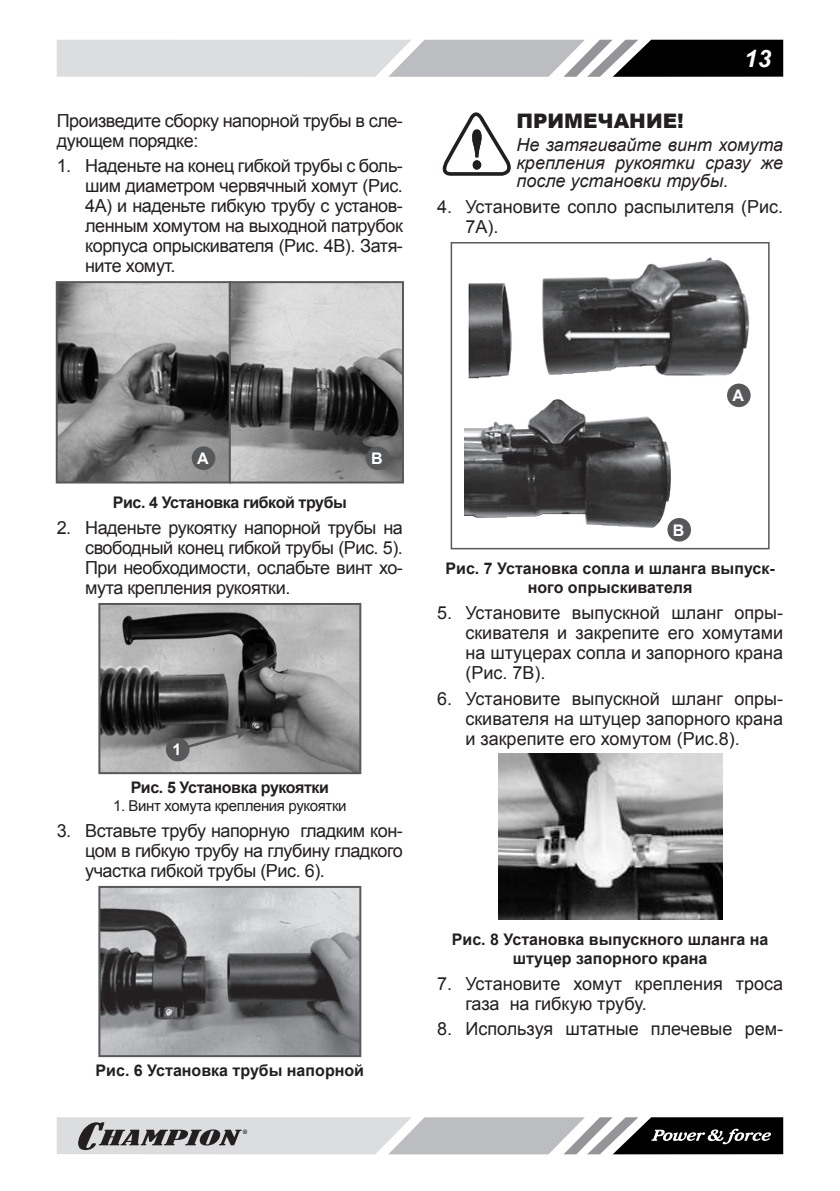
<style>
.page{position:relative;width:840px;height:1191px;background:#fff}
.page>*{position:absolute;margin:0;border:0;box-sizing:border-box;transform-origin:0 0}
.t1{font:italic 700 24px "Arial";color:#fff}
.t2{font:900 20px "Arial";color:#231f20}
.t3{font:18px/20px "Arial";letter-spacing:-.015em;color:#231f20;text-align:justify}
.t4{font:italic 18px/18px "Arial";color:#231f20;text-align:justify}
.t5{font:700 16px/19.2px "Arial";color:#231f20;text-align:center}
.t6{font:700 16px "Arial";letter-spacing:-.025em;color:#231f20}
.t7{font:700 16px "Arial";color:#fff}
.t8{font:15px "Arial";letter-spacing:-.025em;color:#231f20}
</style>
<div class="page">
<svg style="left:57px;top:40px;width:725px;height:37px;background:#a7a8aa"></svg>
<svg style="left:57px;top:1117px;width:725px;height:37px;background:#a1a2a3"></svg>
<img style="left:59px;top:284px;width:169px;height:196px">
<div style="left:56px;top:281px;width:175px;height:202px;border:2px solid #57585a"></div>
<svg style="left:232px;top:284px;width:169px;height:196px;background:#8d8d8d"></svg>
<div style="left:229px;top:281px;width:175px;height:202px;border:2px solid #57585a"></div>
<div style="left:192px;top:446px;width:23px;height:24px;background:#57585a;border-radius:50%"></div>
<div style="left:365px;top:446px;width:24px;height:24px;background:#57585a;border-radius:50%"></div>
<img style="left:101px;top:606px;width:257px;height:165px">
<div style="left:98px;top:603px;width:263px;height:171px;border:2px solid #57585a"></div>
<svg style="left:174px;top:727px;width:77px;height:26px;background:#747575"></svg>
<div style="left:166px;top:738px;width:23px;height:23px;background:#57585a;border-radius:50%"></div>
<img style="left:101px;top:889px;width:257px;height:165px">
<div style="left:98px;top:886px;width:263px;height:171px;border:2px solid #57585a"></div>
<svg style="left:442px;top:112px;width:69px;height:64px"></svg>
<div style="left:450px;top:242px;width:319px;height:307px;background:#fff;border:2px solid #57585a"></div>
<img style="left:464px;top:399px;width:207px;height:129px">
<img style="left:468px;top:257px;width:282px;height:134px">
<div style="left:726px;top:383px;width:24px;height:24px;background:#57585a;border-radius:50%"></div>
<div style="left:667px;top:518px;width:23px;height:23px;background:#57585a;border-radius:50%"></div>
<img style="left:498px;top:753px;width:223px;height:167px">
<p class="t3" style="left:57px;top:110px;width:347px">Произведите сборку напорной трубы в сле&shy;дующем порядке:</p>
<p class="t3" style="left:85px;top:156px;width:319px;text-indent:-28px">1. Наденьте на конец гибкой трубы с боль&shy;шим диаметром червячный хомут (Рис.<br>4А) и наденьте гибкую трубу с установ&shy;ленным хомутом на выходной патрубок корпуса опрыскивателя (Рис. 4В). Затя&shy;ните хомут.</p>
<h1 class="t1" style="left:743px;top:42px;width:28px">13</h1>
<p class="t2" style="left:516px;top:106px;width:169px">ПРИМЕЧАНИЕ!</p>
<p class="t4" style="left:516px;top:136px;width:268px">Не затягивайте винт хомута крепления рукоятки сразу же после установки трубы.</p>
<p class="t3" style="left:465px;top:197px;width:319px;text-indent:-28px">4. Установите сопло распылителя (Рис.<br>7А).</p>
<p class="t7" style="left:197px;top:448px;width:13px">A</p>
<p class="t7" style="left:371px;top:448px;width:13px">B</p>
<p class="t6" style="left:113px;top:492px;width:235px">Рис. 4 Установка гибкой трубы</p>
<p class="t3" style="left:85px;top:518px;width:319px;text-indent:-28px">2. Наденьте рукоятку напорной трубы на свободный конец гибкой трубы (Рис. 5).<br>При необходимости, ослабьте винт хо&shy;мута крепления рукоятки.</p>
<p class="t7" style="left:172px;top:739px;width:10px">1</p>
<p class="t6" style="left:131px;top:777px;width:200px">Рис. 5 Установка рукоятки</p>
<p class="t8" style="left:113px;top:796px;width:235px">1. Винт хомута крепления рукоятки</p>
<p class="t3" style="left:85px;top:821px;width:319px;text-indent:-28px">3. Вставьте трубу напорную гладким кон&shy;цом в гибкую трубу на глубину гладкого участка гибкой трубы (Рис. 6).</p>
<p class="t5" style="left:96px;top:1061px;width:270px">Рис. 6 Установка трубы напорной</p>
<p class="t7" style="left:732px;top:385px;width:13px">A</p>
<p class="t7" style="left:672px;top:519px;width:13px">B</p>
<p class="t5" style="left:445px;top:559px;width:330px">Рис. 7 Установка сопла и шланга выпуск&shy;ного опрыскивателя</p>
<p class="t3" style="left:465px;top:603px;width:319px;text-indent:-28px">5. Установите выпускной шланг опры&shy;скивателя и закрепите его хомутами на штуцерах сопла и запорного крана (Рис. 7В).</p>
<p class="t3" style="left:465px;top:688px;width:319px;text-indent:-28px">6. Установите выпускной шланг опры&shy;скивателя на штуцер запорного крана и закрепите его хомутом (Рис.8).</p>
<p class="t5" style="left:451px;top:930px;width:318px">Рис. 8 Установка выпускного шланга на штуцер запорного крана</p>
<p class="t3" style="left:465px;top:973px;width:319px;text-indent:-28px">7. Установите хомут крепления троса газа на гибкую трубу.</p>
<p class="t3" style="left:437px;top:1019px;width:347px">8. Используя штатные плечевые рем-</p>
</div>
